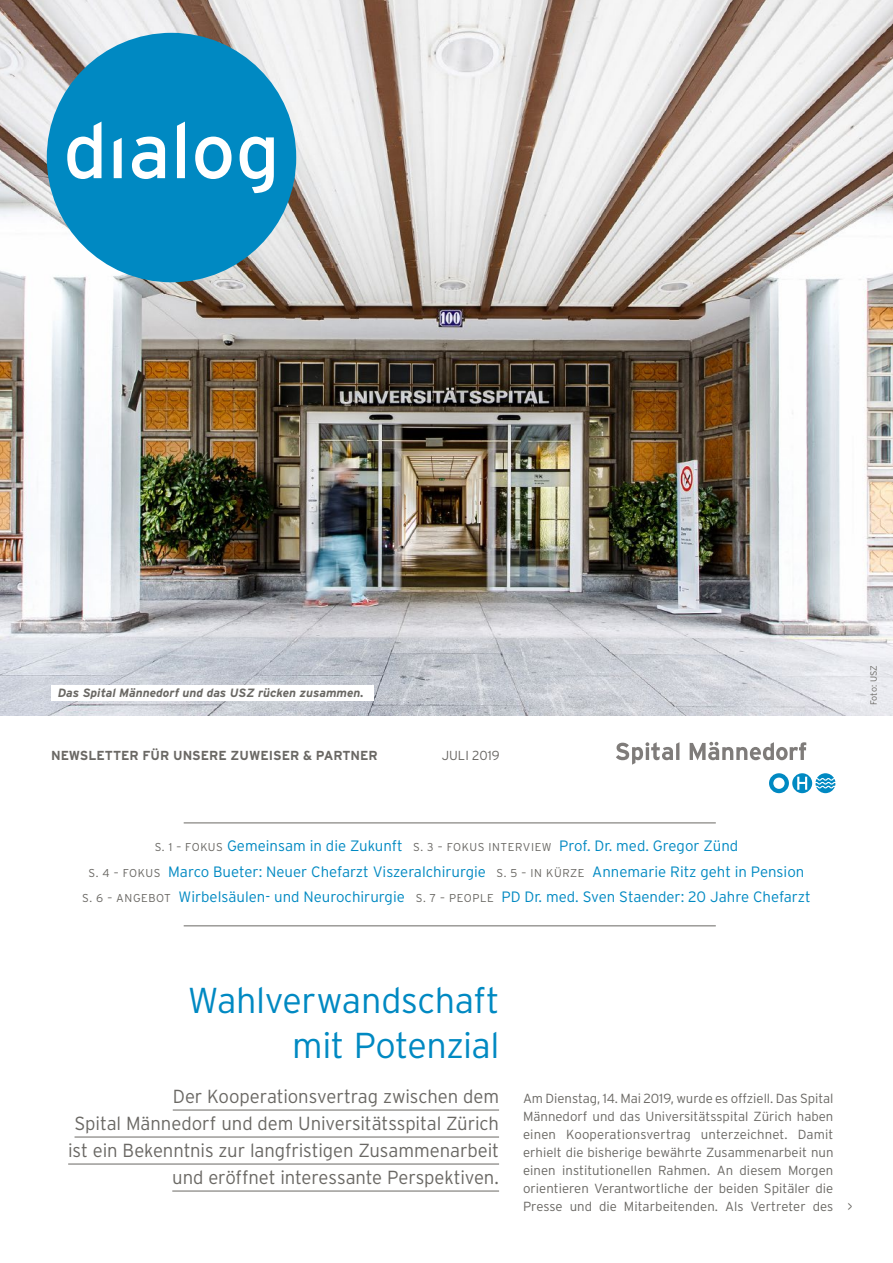
<style>
.page{position:relative;width:893px;height:1263px;background:#fff}
.page>*{position:absolute;margin:0;border:0;box-sizing:border-box;transform-origin:0 0}
.t1{font:77.55px "Interstate";color:#fff}
.Titel_gross_blau{font:300 36px "Interstate";letter-spacing:-.015em;color:#0089c2}
.Lead{font:300 18.9px/27px "Interstate";letter-spacing:-.005em;color:#6a6864;text-align:right}
.t2{font:300 15px "Interstate";color:#0089c2}
.Laufsatz_block{font:300 13.2px/18px "Interstate";letter-spacing:.005em;color:#6a6864;text-align:justify}
.Laufsatz_flatter{font:300 13.2px "Interstate";color:#6a6864}
.t3{font:700 13.05px "Interstate";color:#6a6864}
.t4{font:300 13.05px "Interstate";color:#6a6864}
.Bildlegende{font:italic 700 12px "Interstate";color:#6a6864}
.Fotonachweis{font:300 9px "Interstate";letter-spacing:.01em;color:#6a6864}
.s1{font-size:11.4px;color:#6a6864}
</style>
<div class="page">
<img style="left:0;top:0;width:893px;height:715px">
<div style="left:52px;top:685px;width:322px;height:16px;background:#fff"></div>
<hr style="left:184px;top:925px;width:532px;height:1px;background:#6a6864">
<hr style="left:184px;top:822px;width:532px;height:1px;background:#6a6864">
<hr style="left:173px;top:1110px;width:326px;height:1px;background:#6a6864">
<hr style="left:75px;top:1137px;width:424px;height:1px;background:#6a6864">
<hr style="left:68px;top:1164px;width:431px;height:1px;background:#6a6864">
<hr style="left:172px;top:1191px;width:327px;height:1px;background:#6a6864">
<svg style="left:616px;top:742px;width:63px;height:23px"></svg>
<svg style="left:690px;top:742px;width:116px;height:18px"></svg>
<svg style="left:769px;top:773px;width:66px;height:20px"></svg>
<div style="left:47px;top:33px;width:249px;height:249px;background:#0089c2;border-radius:50%"></div>
<p class="t1" style="left:63px;top:104px;width:218px">dialog</p>
<p class="Bildlegende" style="left:58px;top:686px;width:307px">Das Spital Männedorf und das USZ rücken zusammen.</p>
<p class="t3" style="left:51px;top:748px;width:328px">NEWSLETTER FÜR UNSERE ZUWEISER &amp; PARTNER</p>
<p class="t4" style="left:442px;top:748px;width:59px">JULI 2019</p>
<p class="t2" style="left:155px;top:837px;width:585px"><span class="s1">S. 1 – FOKUS</span> Gemeinsam in die Zukunft <span class="s1">S. 3 – FOKUS INTERVIEW</span> Prof. Dr. med. Gregor Zünd</p>
<p class="t2" style="left:89px;top:862px;width:717px"><span class="s1">S. 4 – FOKUS</span> Marco Bueter: Neuer Chefarzt Viszeralchirurgie <span class="s1">S. 5 – IN KÜRZE</span> Annemarie Ritz geht in Pension</p>
<p class="t2" style="left:82px;top:888px;width:730px"><span class="s1">S. 6 – ANGEBOT</span> Wirbelsäulen- und Neurochirurgie <span class="s1">S. 7 – PEOPLE</span> PD Dr. med. Sven Staender: 20 Jahre Chefarzt</p>
<p class="Fotonachweis" style="left:868px;top:705px;width:42px;rotate:-90deg">Foto: USZ</p>
<p class="Titel_gross_blau" style="left:188px;top:978px;width:313px">Wahlverwandschaft</p>
<p class="Titel_gross_blau" style="left:292px;top:1023px;width:209px">mit Potenzial</p>
<p class="Lead" style="left:173px;top:1082px;width:328px">Der Kooperationsvertrag zwischen dem</p>
<p class="Lead" style="left:75px;top:1109px;width:426px">Spital Männedorf und dem Universitätsspital Zürich</p>
<p class="Lead" style="left:68px;top:1136px;width:432px">ist ein Bekenntnis zur langfristigen Zusammenarbeit und eröffnet interessante Perspektiven.</p>
<p class="Laufsatz_block" style="left:523px;top:1089px;width:312px">Am Dienstag, 14. Mai 2019, wurde es offziell. Das Spital Männedorf und das Universitätsspital Zürich haben einen Kooperationsvertrag unterzeichnet. Damit erhielt die bisherige bewährte Zusammenarbeit nun einen institutionellen Rahmen. An diesem Morgen orientieren Verantwortliche der beiden Spitäler die Presse und die Mitarbeitenden. Als Vertreter des</p>
<p class="Laufsatz_flatter" style="left:848px;top:1198px;width:7px">&gt;</p>
</div>
